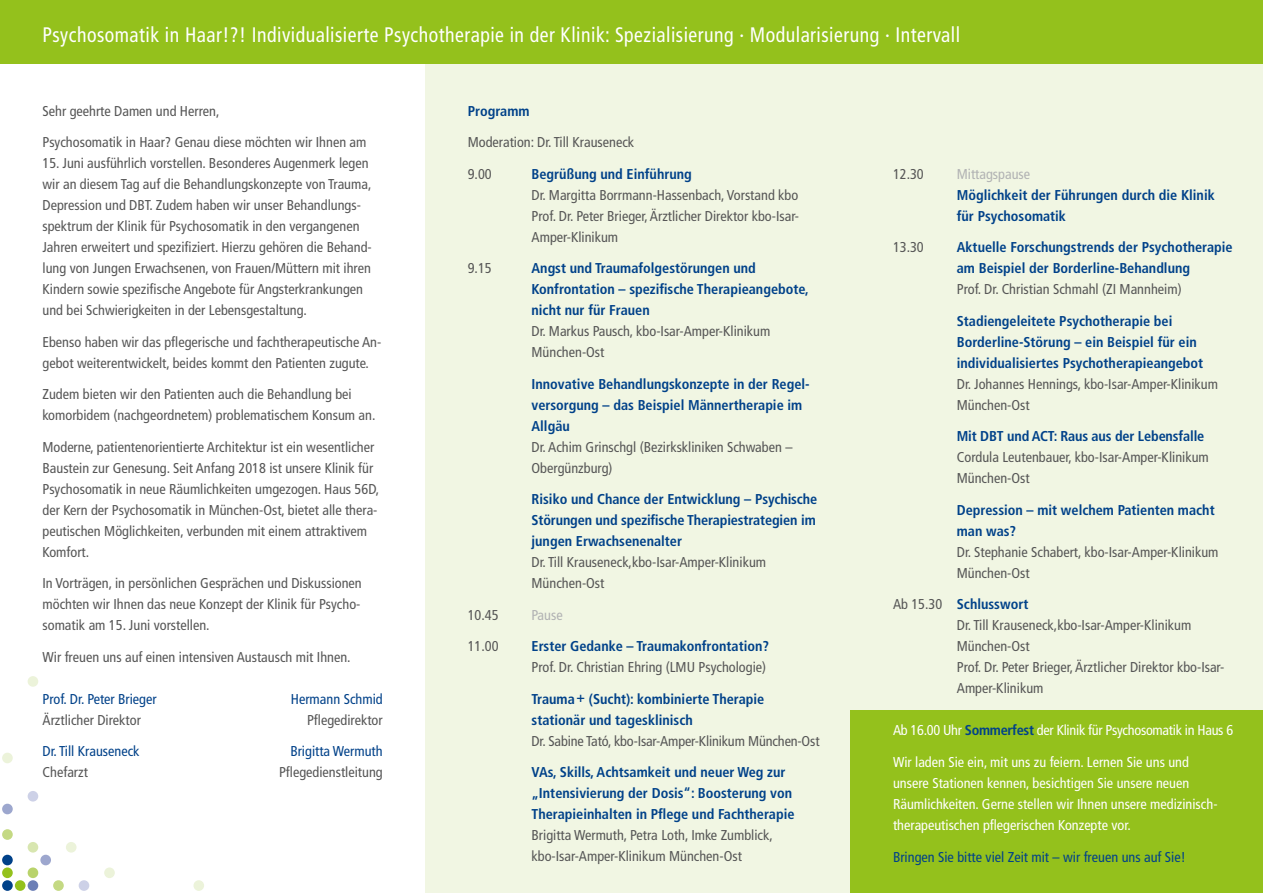
<style>
.page{position:relative;width:1263px;height:893px;background:#fff}
.page>*{position:absolute;margin:0;border:0;box-sizing:border-box;transform-origin:0 0}
.t1{font:condensed 21px "Frutiger LT Com";letter-spacing:.025em;color:#fff;scale:.94 1}
.t2{font:condensed 14.25px/21px "Frutiger LT Com";color:#565656}
.t3{font:700 condensed 14.25px/21px "Frutiger LT Com";color:#004189}
.t4{font:condensed 14.25px/21px "Frutiger LT Com";color:#fff}
.t5{font:condensed 14.25px "Frutiger LT Com";color:#004189}
.t6{font:condensed 14.25px "Frutiger LT Com";letter-spacing:-.02em;color:#fff}
.t7{font:condensed 14.25px "Frutiger LT Com";color:#b1b2b3}
.s1{font-weight:700;color:#004189}
</style>
<div class="page">
<div style="left:193px;top:880px;width:11px;height:11px;background:#ecf3da;border-radius:50%"></div>
<div style="left:79px;top:880px;width:10px;height:11px;background:#cdd1e7;border-radius:50%"></div>
<div style="left:53px;top:880px;width:11px;height:11px;background:#c4d983;border-radius:50%"></div>
<div style="left:28px;top:880px;width:10px;height:11px;background:#6c7fb6;border-radius:50%"></div>
<div style="left:15px;top:880px;width:11px;height:11px;background:#94c11c;border-radius:50%"></div>
<div style="left:2px;top:880px;width:11px;height:11px;background:#004189;border-radius:50%"></div>
<div style="left:104px;top:867px;width:11px;height:11px;background:#ecf3da;border-radius:50%"></div>
<div style="left:28px;top:867px;width:10px;height:11px;background:#b9d36b;border-radius:50%"></div>
<div style="left:2px;top:867px;width:11px;height:11px;background:#94c11c;border-radius:50%"></div>
<div style="left:40px;top:855px;width:11px;height:10px;background:#9da7ce;border-radius:50%"></div>
<div style="left:2px;top:855px;width:11px;height:10px;background:#004189;border-radius:50%"></div>
<div style="left:66px;top:842px;width:11px;height:11px;background:#ecf3da;border-radius:50%"></div>
<div style="left:28px;top:842px;width:10px;height:11px;background:#d8e6b0;border-radius:50%"></div>
<div style="left:2px;top:829px;width:11px;height:11px;background:#c4d983;border-radius:50%"></div>
<div style="left:2px;top:804px;width:11px;height:10px;background:#9da7ce;border-radius:50%"></div>
<div style="left:28px;top:791px;width:10px;height:10px;background:#cdd1e7;border-radius:50%"></div>
<div style="left:2px;top:753px;width:11px;height:10px;background:#ecf3da;border-radius:50%"></div>
<div style="left:28px;top:676px;width:10px;height:11px;background:#ecf3da;border-radius:50%"></div>
<div style="left:425px;top:19px;width:838px;height:874px;background:#f1f6e3"></div>
<div style="left:0;top:0;width:425px;height:64px;background:#94c11c"></div>
<div style="left:425px;top:0;width:838px;height:64px;background:#94c11c"></div>
<div style="left:850px;top:711px;width:413px;height:182px;background:#94c11c"></div>
<h1 class="t1" style="left:43px;top:22px;width:978px">Psychosomatik in Haar!?! Individualisierte Psychotherapie in der Klinik: Spezialisierung · Modularisierung · Intervall</h1>
<p class="t2" style="left:43px;top:100px;width:178px">Sehr geehrte Damen und Herren,</p>
<p class="t2" style="left:43px;top:132px;width:325px">Psychosomatik in Haar? Genau diese möchten wir Ihnen am</p>
<p class="t2" style="left:43px;top:153px;width:331px">15. Juni ausführlich vorstellen. Besonderes Augenmerk legen wir an diesem Tag auf die Behandlungskonzepte von Trauma, Depression und DBT. Zudem haben wir unser Behandlungs&shy;spektrum der Klinik für Psychosomatik in den vergangenen Jahren erweitert und spezifiziert. Hierzu gehören die Behand&shy;lung von Jungen Erwachsenen, von Frauen/Müttern mit ihren Kindern sowie spezifische Angebote für Angsterkrankungen und bei Schwierigkeiten in der Lebensgestaltung.</p>
<p class="t2" style="left:43px;top:331px;width:340px">Ebenso haben wir das pflegerische und fachtherapeutische An&shy;gebot weiterentwickelt, beides kommt den Patienten zugute.</p>
<p class="t2" style="left:43px;top:384px;width:334px">Zudem bieten wir den Patienten auch die Behandlung bei komorbidem (nachgeordnetem) problematischem Konsum an.</p>
<p class="t2" style="left:43px;top:436px;width:338px">Moderne, patientenorientierte Architektur ist ein wesentlicher Baustein zur Genesung. Seit Anfang 2018 ist unsere Klinik für Psychosomatik in neue Räumlichkeiten umgezogen. Haus 56D, der Kern der Psychosomatik in München-Ost, bietet alle thera&shy;peutischen Möglichkeiten, verbunden mit einem attraktivem Komfort.</p>
<p class="t2" style="left:43px;top:573px;width:321px">In Vorträgen, in persönlichen Gesprächen und Diskussionen möchten wir Ihnen das neue Konzept der Klinik für Psycho&shy;somatik am 15. Juni vorstellen.</p>
<p class="t2" style="left:43px;top:646px;width:310px">Wir freuen uns auf einen intensiven Austausch mit Ihnen.</p>
<p class="t5" style="left:43px;top:690px;width:116px">Prof. Dr. Peter Brieger</p>
<p class="t5" style="left:291px;top:690px;width:93px">Hermann Schmid</p>
<p class="t2" style="left:43px;top:709px;width:100px">Ärztlicher Direktor</p>
<p class="t2" style="left:307px;top:709px;width:77px">Pflegedirektor</p>
<p class="t5" style="left:43px;top:743px;width:99px">Dr. Till Krauseneck</p>
<p class="t5" style="left:290px;top:743px;width:94px">Brigitta Wermuth</p>
<p class="t2" style="left:43px;top:762px;width:47px">Chefarzt</p>
<p class="t2" style="left:279px;top:762px;width:105px">Pflegedienstleitung</p>
<p class="t3" style="left:468px;top:100px;width:63px">Programm</p>
<p class="t2" style="left:468px;top:132px;width:168px">Moderation: Dr. Till Krauseneck</p>
<p class="t2" style="left:468px;top:163px;width:25px">9.00</p>
<p class="t3" style="left:531px;top:163px;width:162px">Begrüßung und Einführung</p>
<p class="t2" style="left:531px;top:184px;width:269px;text-align:justify">Dr. Margitta Borrmann-Hassenbach, Vorstand kbo Prof. Dr. Peter Brieger, Ärztlicher Direktor kbo-Isar-Amper-Klinikum</p>
<p class="t2" style="left:468px;top:258px;width:25px">9.15</p>
<p class="t3" style="left:531px;top:258px;width:279px">Angst und Traumafolgestörungen und -Konfrontation – spezifische Therapieangebote, nicht nur für Frauen</p>
<p class="t2" style="left:531px;top:321px;width:240px">Dr. Markus Pausch, kbo-Isar-Amper-Klinikum<br>München-Ost</p>
<p class="t3" style="left:531px;top:373px;width:280px">Innovative Behandlungskonzepte in der Regel&shy;versorgung – das Beispiel Männertherapie im<br>Allgäu</p>
<p class="t2" style="left:531px;top:436px;width:262px">Dr. Achim Grinschgl (Bezirkskliniken Schwaben –<br>Obergünzburg)</p>
<p class="t3" style="left:531px;top:489px;width:287px;text-align:justify">Risiko und Chance der Entwicklung – Psychische Störungen und spezifische Therapiestrategien im jungen Erwachsenenalter</p>
<p class="t2" style="left:531px;top:552px;width:236px">Dr. Till Krauseneck,kbo-Isar-Amper-Klinikum<br>München-Ost</p>
<p class="t2" style="left:468px;top:604px;width:32px">10.45</p>
<p class="t7" style="left:531px;top:607px;width:33px">Pause</p>
<p class="t2" style="left:468px;top:636px;width:32px">11.00</p>
<p class="t3" style="left:531px;top:636px;width:239px">Erster Gedanke – Traumakonfrontation?</p>
<p class="t2" style="left:531px;top:657px;width:236px">Prof. Dr. Christian Ehring (LMU Psychologie)</p>
<p class="t3" style="left:531px;top:688px;width:234px">Trauma+ (Sucht): kombinierte Therapie stationär und tagesklinisch</p>
<p class="t2" style="left:531px;top:730px;width:289px">Dr. Sabine Tató, kbo-Isar-Amper-Klinikum München-Ost</p>
<p class="t3" style="left:531px;top:762px;width:264px">VAs, Skills, Achtsamkeit und neuer Weg zur „Intensivierung der Dosis“: Boosterung von<br>Therapieinhalten in Pflege und Fachtherapie</p>
<p class="t2" style="left:531px;top:825px;width:243px">Brigitta Wermuth, Petra Loth, Imke Zumblick, kbo-Isar-Amper-Klinikum München-Ost</p>
<p class="t2" style="left:893px;top:163px;width:32px">12.30</p>
<p class="t7" style="left:957px;top:166px;width:75px">Mittagspause</p>
<p class="t3" style="left:957px;top:184px;width:259px">Möglichkeit der Führungen durch die Klinik für Psychosomatik</p>
<p class="t2" style="left:893px;top:237px;width:32px">13.30</p>
<p class="t3" style="left:957px;top:237px;width:277px">Aktuelle Forschungstrends der Psychotherapie am Beispiel der Borderline-Behandlung</p>
<p class="t2" style="left:957px;top:279px;width:226px">Prof. Dr. Christian Schmahl (ZI Mannheim)</p>
<p class="t3" style="left:957px;top:310px;width:248px">Stadiengeleitete Psychotherapie bei<br>Borderline-Störung – ein Beispiel für ein individualisiertes Psychotherapieangebot</p>
<p class="t2" style="left:957px;top:374px;width:263px">Dr. Johannes Hennings, kbo-Isar-Amper-Klinikum<br>München-Ost</p>
<p class="t3" style="left:957px;top:426px;width:249px">Mit DBT und ACT: Raus aus der Lebensfalle</p>
<p class="t2" style="left:957px;top:447px;width:253px">Cordula Leutenbauer, kbo-Isar-Amper-Klinikum<br>München-Ost</p>
<p class="t3" style="left:957px;top:499px;width:259px">Depression – mit welchem Patienten macht man was?</p>
<p class="t2" style="left:957px;top:542px;width:263px">Dr. Stephanie Schabert, kbo-Isar-Amper-Klinikum<br>München-Ost</p>
<p class="t2" style="left:957px;top:594px;width:269px;text-indent:-64px">Ab 15.30 <span class="s1">Schlusswort<br></span>Dr. Till Krauseneck,kbo-Isar-Amper-Klinikum<br>München-Ost<br>Prof. Dr. Peter Brieger, Ärztlicher Direktor kbo-Isar-<br>Amper-Klinikum</p>
<p class="t6" style="left:893px;top:722px;width:342px">Ab 16.00 Uhr <span class="s1">Sommerfest</span> der Klinik für Psychosomatik in Haus 6</p>
<p class="t4" style="left:893px;top:752px;width:326px">Wir laden Sie ein, mit uns zu feiern. Lernen Sie uns und unsere Stationen kennen, besichtigen Sie unsere neuen Räumlichkeiten. Gerne stellen wir Ihnen unsere medizinisch&shy;therapeutischen pflegerischen Konzepte vor.</p>
<p class="t5" style="left:893px;top:848px;width:294px">Bringen Sie bitte viel Zeit mit – wir freuen uns auf Sie!</p>
</div>
